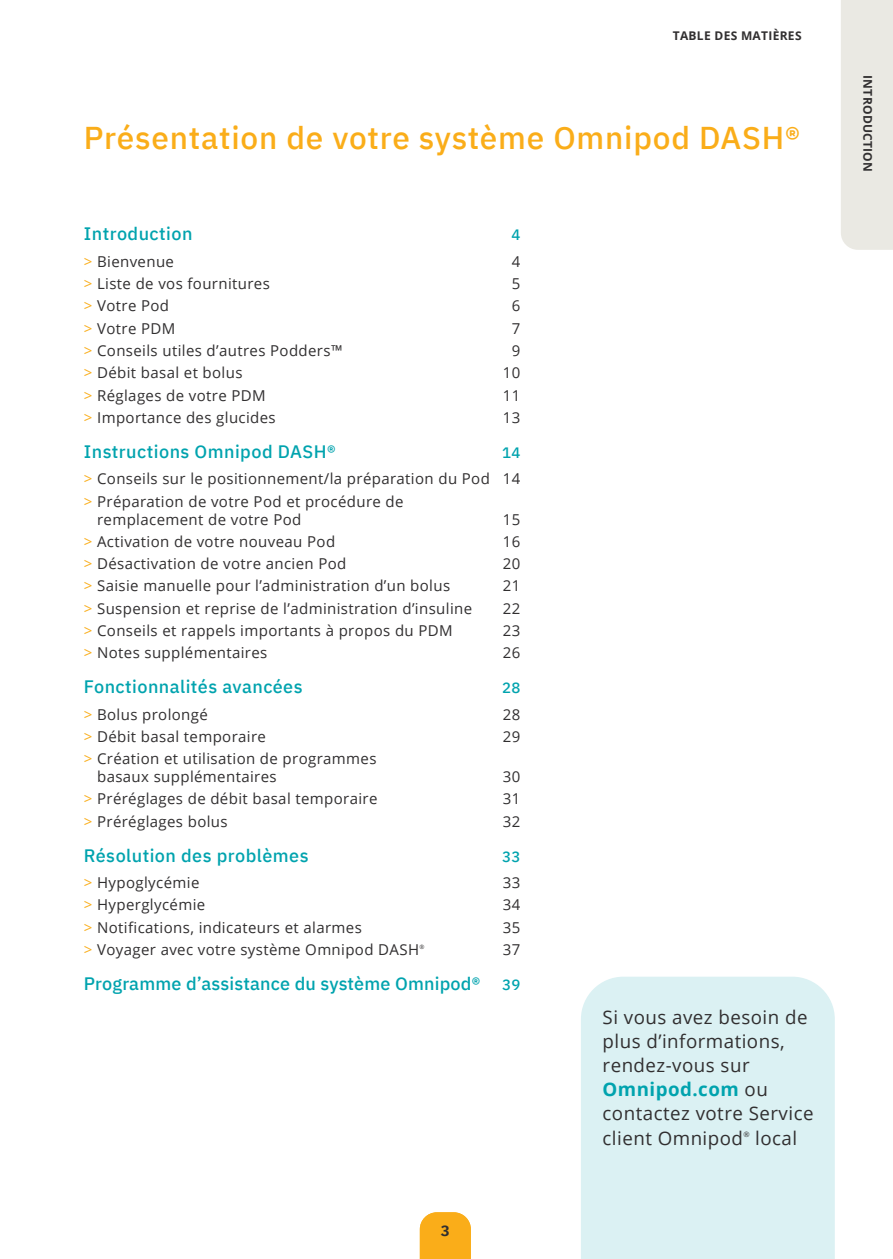
<style>
.page{position:relative;width:893px;height:1259px;background:#fff}
.page>*{position:absolute;margin:0;border:0;box-sizing:border-box;transform-origin:0 0}
.t1{font:500 31.5px "IBM Plex Sans";letter-spacing:.025em;color:#faad19}
.t2{font:18.75px/24.2px "Open Sans";letter-spacing:.025em;color:#312f30}
.t3{font:500 18px "IBM Plex Sans";letter-spacing:.025em;color:#00a3ae}
.t4{font:15px/18px "Open Sans";letter-spacing:.025em;color:#312f30}
.t5{font:500 15px "IBM Plex Sans";color:#00a3ae}
.t6{font:700 15px "IBM Plex Sans";color:#312f30}
.Tab_Text_10pt{font:700 12px "Open Sans";letter-spacing:.025em;color:#312f30}
.t7{font:7.5px "Open Sans";color:#312f30}
.t8{font:6px "Open Sans";color:#312f30}
.s1{color:#faad19}
.s2{font-size:15px}
.s3{font-weight:700;color:#00a3ae}
</style>
<div class="page">
<div style="left:420px;top:1212px;width:51px;height:47px;background:#faad19"></div>
<div style="left:581px;top:977px;width:254px;height:282px;background:#dbf1f3"></div>
<div style="left:841px;top:0;width:52px;height:250px;background:#eae9e3"></div>
<p class="Tab_Text_10pt" style="left:673px;top:28px;width:130px">TABLE DES MATIÈRES</p>
<p class="t1" style="left:84px;top:114px;width:718px">Présentation de votre système Omnipod DASH®</p>
<p class="t3" style="left:84px;top:220px;width:110px">Introduction</p>
<p class="t5" style="left:511px;top:223px;width:10px">4</p>
<p class="t4" style="left:84px;top:252px;width:92px"><span class="s1">&gt;</span> Bienvenue</p>
<p class="t4" style="left:512px;top:252px;width:10px">4</p>
<p class="t4" style="left:84px;top:274px;width:188px"><span class="s1">&gt;</span> Liste de vos fournitures</p>
<p class="t4" style="left:512px;top:274px;width:10px">5</p>
<p class="t4" style="left:84px;top:297px;width:87px"><span class="s1">&gt;</span> Votre Pod</p>
<p class="t4" style="left:512px;top:297px;width:10px">6</p>
<p class="t4" style="left:84px;top:319px;width:93px"><span class="s1">&gt;</span> Votre PDM</p>
<p class="t4" style="left:512px;top:319px;width:10px">7</p>
<p class="t4" style="left:84px;top:341px;width:260px"><span class="s1">&gt;</span> Conseils utiles d’autres Podders™</p>
<p class="t4" style="left:512px;top:341px;width:10px">9</p>
<p class="t4" style="left:84px;top:363px;width:160px"><span class="s1">&gt;</span> Débit basal et bolus</p>
<p class="t4" style="left:503px;top:363px;width:19px">10</p>
<p class="t4" style="left:84px;top:386px;width:183px"><span class="s1">&gt;</span> Réglages de votre PDM</p>
<p class="t4" style="left:503px;top:386px;width:19px">11</p>
<p class="t4" style="left:84px;top:408px;width:193px"><span class="s1">&gt;</span> Importance des glucides</p>
<p class="t4" style="left:503px;top:408px;width:19px">13</p>
<p class="t3" style="left:84px;top:437px;width:253px">Instructions Omnipod DASH®</p>
<p class="t5" style="left:502px;top:441px;width:20px">14</p>
<p class="t4" style="left:84px;top:469px;width:438px"><span class="s1">&gt;</span> Conseils sur le positionnement/la préparation du Pod 14</p>
<p class="t4" style="left:97px;top:492px;width:308px;text-indent:-13px"><span class="s1">&gt;</span> Préparation de votre Pod et procédure de remplacement de votre Pod</p>
<p class="t4" style="left:503px;top:510px;width:19px">15</p>
<p class="t4" style="left:84px;top:532px;width:253px"><span class="s1">&gt;</span> Activation de votre nouveau Pod</p>
<p class="t4" style="left:503px;top:532px;width:19px">16</p>
<p class="t4" style="left:84px;top:554px;width:264px"><span class="s1">&gt;</span> Désactivation de votre ancien Pod</p>
<p class="t4" style="left:503px;top:554px;width:19px">20</p>
<p class="t4" style="left:84px;top:576px;width:368px"><span class="s1">&gt;</span> Saisie manuelle pour l’administration d’un bolus</p>
<p class="t4" style="left:503px;top:576px;width:19px">21</p>
<p class="t4" style="left:84px;top:599px;width:390px"><span class="s1">&gt;</span> Suspension et reprise de l’administration d’insuline</p>
<p class="t4" style="left:503px;top:599px;width:19px">22</p>
<p class="t4" style="left:84px;top:621px;width:370px"><span class="s1">&gt;</span> Conseils et rappels importants à propos du PDM</p>
<p class="t4" style="left:503px;top:621px;width:19px">23</p>
<p class="t4" style="left:84px;top:643px;width:185px"><span class="s1">&gt;</span> Notes supplémentaires</p>
<p class="t4" style="left:503px;top:643px;width:19px">26</p>
<p class="t3" style="left:84px;top:673px;width:220px">Fonctionnalités avancées</p>
<p class="t5" style="left:502px;top:676px;width:20px">28</p>
<p class="t4" style="left:84px;top:705px;width:126px"><span class="s1">&gt;</span> Bolus prolongé</p>
<p class="t4" style="left:503px;top:705px;width:19px">28</p>
<p class="t4" style="left:84px;top:727px;width:184px"><span class="s1">&gt;</span> Débit basal temporaire</p>
<p class="t4" style="left:503px;top:727px;width:19px">29</p>
<p class="t4" style="left:97px;top:749px;width:281px;text-indent:-13px"><span class="s1">&gt;</span> Création et utilisation de programmes basaux supplémentaires</p>
<p class="t4" style="left:503px;top:767px;width:19px">30</p>
<p class="t4" style="left:84px;top:789px;width:295px"><span class="s1">&gt;</span> Préréglages de débit basal temporaire</p>
<p class="t4" style="left:503px;top:789px;width:19px">31</p>
<p class="t4" style="left:84px;top:812px;width:145px"><span class="s1">&gt;</span> Préréglages bolus</p>
<p class="t4" style="left:503px;top:812px;width:19px">32</p>
<p class="t3" style="left:84px;top:841px;width:226px">Résolution des problèmes</p>
<p class="t5" style="left:502px;top:845px;width:20px">33</p>
<p class="t4" style="left:84px;top:873px;width:117px"><span class="s1">&gt;</span> Hypoglycémie</p>
<p class="t4" style="left:503px;top:873px;width:19px">33</p>
<p class="t4" style="left:84px;top:895px;width:123px"><span class="s1">&gt;</span> Hyperglycémie</p>
<p class="t4" style="left:503px;top:895px;width:19px">34</p>
<p class="t4" style="left:84px;top:918px;width:279px"><span class="s1">&gt;</span> Notifications, indicateurs et alarmes</p>
<p class="t4" style="left:503px;top:918px;width:19px">35</p>
<p class="t4" style="left:84px;top:940px;width:337px"><span class="s1">&gt;</span> Voyager avec votre système Omnipod DASH</p>
<p class="t8" style="left:419px;top:943px;width:6px">®</p>
<p class="t4" style="left:503px;top:940px;width:19px">37</p>
<p class="t3" style="left:84px;top:969px;width:438px">Programme d’assistance du système Omnipod® <span class="s2">39</span></p>
<p class="t6" style="left:441px;top:1219px;width:10px">3</p>
<p class="t2" style="left:603px;top:1005px;width:212px">Si vous avez besoin de plus d’informations, rendez-vous sur<br><span class="s3">Omnipod.com</span> ou contactez votre Service client Omnipod</p>
<p class="t7" style="left:743px;top:1129px;width:8px">®</p>
<p class="t2" style="left:755px;top:1125px;width:43px">local</p>
<p class="Tab_Text_10pt" style="left:876px;top:75px;width:98px;rotate:90deg">INTRODUCTION</p>
</div>
